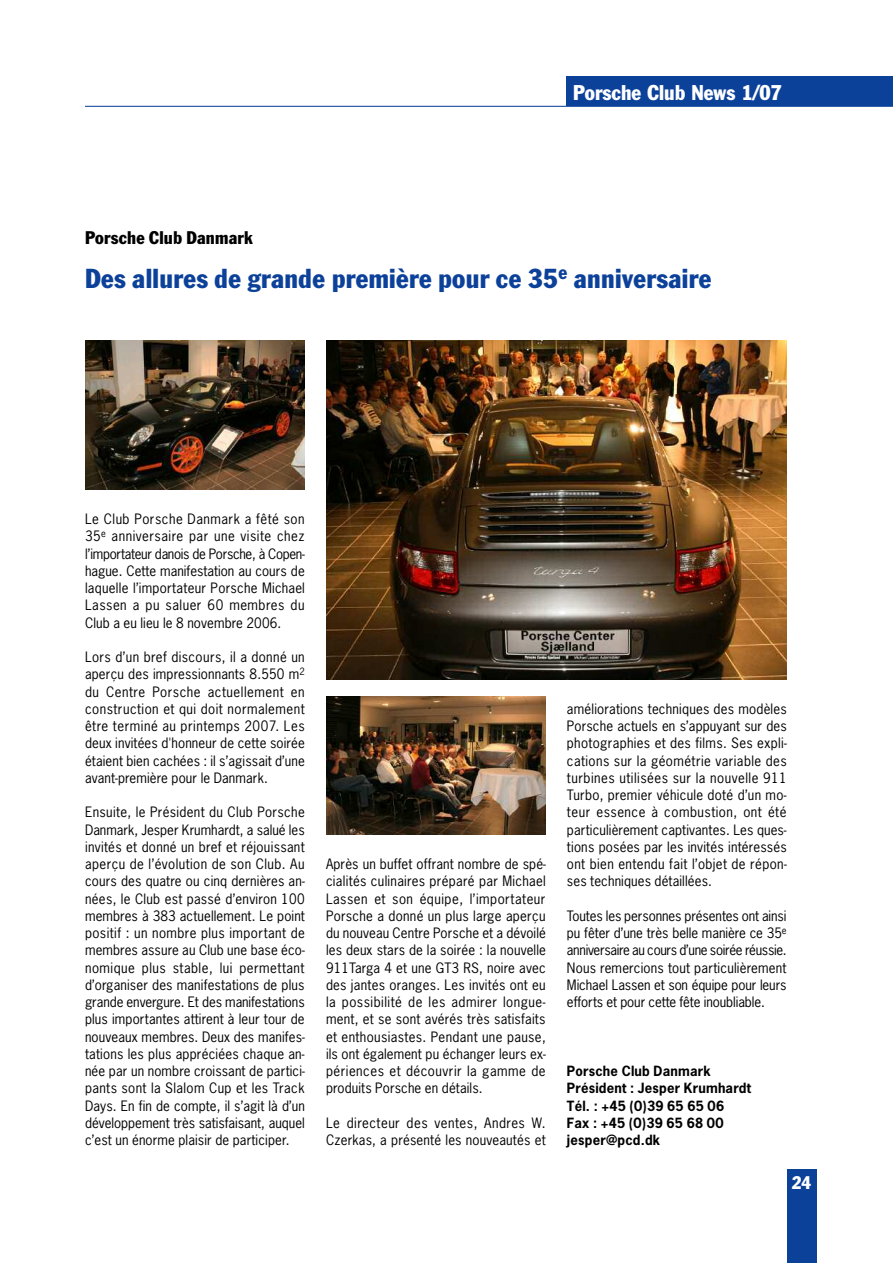
<style>
.page{position:relative;width:893px;height:1263px;background:#fff}
.page>*{position:absolute;margin:0;border:0;box-sizing:border-box;transform-origin:0 0}
.t1{font:condensed 27px "Franklin Gothic";letter-spacing:.015em;color:#0c419a}
.t2{font:condensed 21px "Franklin Gothic";color:#fff}
.t3{font:condensed 18px "Franklin Gothic";letter-spacing:.015em;color:#000}
.t4{font:condensed 18px "Franklin Gothic";color:#fff}
.t5{font:13.5px/17.2px "News Gothic";letter-spacing:.01em;color:#000;text-align:justify}
.t6{font:700 13.35px/17.2px "News Gothic";letter-spacing:.015em;color:#000}
</style>
<div class="page">
<img style="left:326px;top:696px;width:220px;height:138px">
<img style="left:326px;top:340px;width:461px;height:339px">
<img style="left:85px;top:340px;width:220px;height:149px">
<div style="left:567px;top:77px;width:326px;height:29px;background:#0c419a"></div>
<div style="left:787px;top:1169px;width:29px;height:94px;background:#0c419a"></div>
<hr style="left:85px;top:106px;width:808px;height:1px;background:#0c419a">
<h3 class="t3" style="left:85px;top:231px;width:169px">Porsche Club Danmark</h3>
<h2 class="t2" style="left:573px;top:85px;width:210px">Porsche Club News 1/07</h2>
<h1 class="t1" style="left:85px;top:268px;width:628px">Des allures de grande première pour ce 35<sup>e</sup> anniversaire</h1>
<p class="t5" style="left:85px;top:511px;width:221px">Le Club Porsche Danmark a fêté son 35<sup>e</sup> anniversaire par une visite chez l’importateur danois de Porsche, à Copen&shy;hague. Cette manifestation au cours de laquelle l’importateur Porsche Michael Lassen a pu saluer 60 membres du Club a eu lieu le 8 novembre 2006.</p>
<p class="t5" style="left:85px;top:649px;width:221px">Lors d’un bref discours, il a donné un aperçu des impressionnants 8.550 m<sup>2 </sup>du Centre Porsche actuellement en construction et qui doit normalement être terminé au printemps 2007. Les deux invitées d'honneur de cette soirée étaient bien cachées : il s’agissait d’une avant-première pour le Danmark.</p>
<p class="t5" style="left:85px;top:804px;width:221px">Ensuite, le Président du Club Porsche Danmark, Jesper Krumhardt, a salué les invités et donné un bref et réjouissant aperçu de l’évolution de son Club. Au cours des quatre ou cinq dernières an&shy;nées, le Club est passé d’environ 100 membres à 383 actuellement. Le point positif : un nombre plus important de membres assure au Club une base éco&shy;nomique plus stable, lui permettant d’organiser des manifestations de plus grande envergure. Et des manifestations plus importantes attirent à leur tour de nouveaux membres. Deux des manifes&shy;tations les plus appréciées chaque an&shy;née par un nombre croissant de partici&shy;pants sont la Slalom Cup et les Track Days. En fin de compte, il s’agit là d’un développement très satisfaisant, auquel c’est un énorme plaisir de participer.</p>
<p class="t5" style="left:326px;top:856px;width:221px">Après un buffet offrant nombre de spé&shy;cialités culinaires préparé par Michael Lassen et son équipe, l’importateur Porsche a donné un plus large aperçu du nouveau Centre Porsche et a dévoilé les deux stars de la soirée : la nouvelle 911Targa 4 et une GT3 RS, noire avec des jantes oranges. Les invités ont eu la possibilité de les admirer longue&shy;ment, et se sont avérés très satisfaits et enthousiastes. Pendant une pause, ils ont également pu échanger leurs ex&shy;périences et découvrir la gamme de produits Porsche en détails.</p>
<p class="t5" style="left:326px;top:1114px;width:221px">Le directeur des ventes, Andres W.<br>Czerkas, a présenté les nouveautés et</p>
<p class="t5" style="left:567px;top:700px;width:221px">améliorations techniques des modèles Porsche actuels en s’appuyant sur des photographies et des films. Ses expli&shy;cations sur la géométrie variable des turbines utilisées sur la nouvelle 911<br>Turbo, premier véhicule doté d’un mo&shy;teur essence à combustion, ont été particulièrement captivantes. Les ques&shy;tions posées par les invités intéressés ont bien entendu fait l’objet de répon&shy;ses techniques détaillées.</p>
<p class="t5" style="left:567px;top:907px;width:221px">Toutes les personnes présentes ont ainsi pu fêter d’une très belle manière ce 35<sup>e </sup>anniversaire au cours d’une soirée réussie.<br>Nous remercions tout particulièrement Michael Lassen et son équipe pour leurs efforts et pour cette fête inoubliable.</p>
<p class="t6" style="left:567px;top:1063px;width:186px">Porsche Club Danmark<br>Président : Jesper Krumhardt<br>Tél. : +45 (0)39 65 65 06<br>Fax : +45 (0)39 65 68 00 jesper@pcd.dk</p>
<h3 class="t4" style="left:792px;top:1176px;width:21px">24</h3>
</div>
